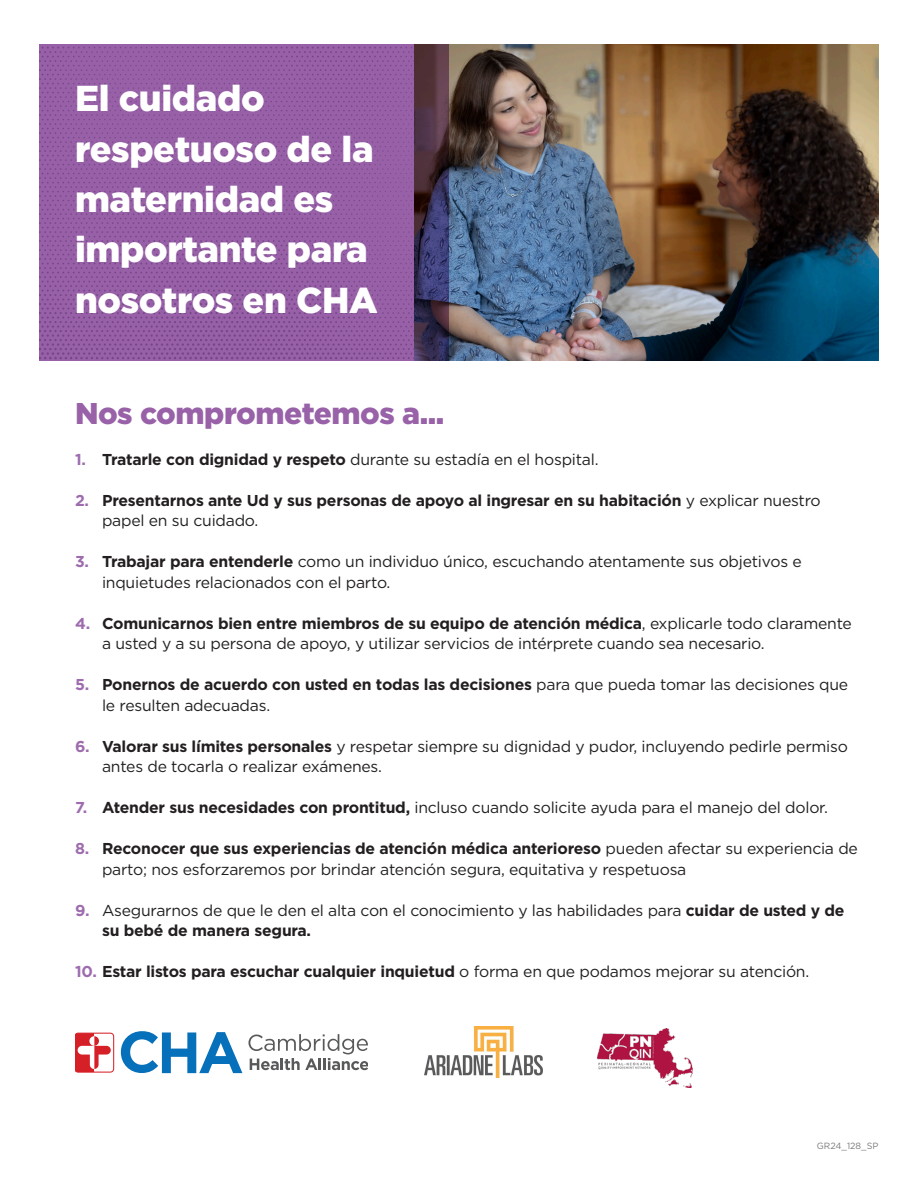
<style>
.page{position:relative;width:918px;height:1188px;background:#fff}
.page>*{position:absolute;margin:0;border:0;box-sizing:border-box;transform-origin:0 0}
.t1{font:900 36px/50.4px "Gotham";letter-spacing:-.01em;color:#fff}
.t2{font:900 30px "Gotham";letter-spacing:-.015em;color:#9861a8}
.t3{font:15.75px/20.7px "Gotham";letter-spacing:-.015em;color:#231f20}
.t4{font:700 15.75px/20.7px "Gotham";letter-spacing:-.015em;color:#231f20}
.t5{font:9px "Gotham";color:#787a7d}
.s1{font-weight:700;color:#9e6cae}
.s2{font-weight:700}
.s3{color:#9e6cae}
.s4{font-weight:400}
</style>
<div class="page">
<img style="left:448px;top:44px;width:430px;height:317px">
<svg style="left:414px;top:44px;width:34px;height:317px;background:#42314b"></svg>
<svg style="left:40px;top:47px;width:375px;height:312px;background:#935da3"></svg>
<svg style="left:121px;top:1031px;width:121px;height:42px"></svg>
<svg style="left:248px;top:1034px;width:120px;height:36px"></svg>
<svg style="left:75px;top:1033px;width:39px;height:40px"></svg>
<img style="left:424px;top:1026px;width:118px;height:51px">
<img style="left:598px;top:1029px;width:94px;height:58px">
<h1 class="t1" style="left:75px;top:73px;width:304px">El cuidado respetuoso de la maternidad es importante para nosotros en CHA</h1>
<h2 class="t2" style="left:75px;top:393px;width:371px">Nos comprometemos a...</h2>
<p class="t3" style="left:75px;top:449px;width:525px"><span class="s1">1.</span> <span class="s2">Tratarle con dignidad y respeto</span> durante su estadía en el hospital.</p>
<p class="t4" style="left:102px;top:490px;width:720px;text-indent:-27px"><span class="s3">2.</span> Presentarnos ante Ud y sus personas de apoyo al ingresar en su habitación <span class="s4">y explicar nuestro papel en su cuidado.</span></p>
<p class="t3" style="left:102px;top:551px;width:701px;text-indent:-27px"><span class="s1">3.</span> <span class="s2">Trabajar para entenderle</span> como un individuo único, escuchando atentamente sus objetivos e inquietudes relacionados con el parto.</p>
<p class="t3" style="left:102px;top:612px;width:751px;text-indent:-27px"><span class="s1">4.</span> <span class="s2">Comunicarnos bien entre miembros de su equipo de atención médica</span>, explicarle todo claramente a usted y a su persona de apoyo, y utilizar servicios de intérprete cuando sea necesario.</p>
<p class="t3" style="left:102px;top:674px;width:748px;text-indent:-27px"><span class="s1">5.</span> <span class="s2">Ponernos de acuerdo con usted en todas las decisiones</span> para que pueda tomar las decisiones que le resulten adecuadas.</p>
<p class="t3" style="left:102px;top:735px;width:747px;text-indent:-27px"><span class="s1">6.</span> <span class="s2">Valorar sus límites personales</span> y respetar siempre su dignidad y pudor, incluyendo pedirle permiso antes de tocarla o realizar exámenes.</p>
<p class="t3" style="left:75px;top:797px;width:754px"><span class="s1">7.</span> <span class="s2">Atender sus necesidades con prontitud,</span> incluso cuando solicite ayuda para el manejo del dolor.</p>
<p class="t3" style="left:102px;top:838px;width:757px;text-indent:-27px"><span class="s1">8.</span> <span class="s2">Reconocer que sus experiencias de atención médica anterioreso</span> pueden afectar su experiencia de parto; nos esforzaremos por brindar atención segura, equitativa y respetuosa</p>
<p class="t3" style="left:102px;top:899px;width:744px;text-indent:-27px"><span class="s1">9.</span> Asegurarnos de que le den el alta con el conocimiento y las habilidades para <span class="s2">cuidar de usted y de su bebé de manera segura.</span></p>
<p class="t4" style="left:75px;top:961px;width:736px"><span class="s3">10.</span> Estar listos para escuchar cualquier inquietud <span class="s4">o forma en que podamos mejorar su atención.</span></p>
<p class="t5" style="left:817px;top:1140px;width:63px">GR24_128_SP</p>
</div>
